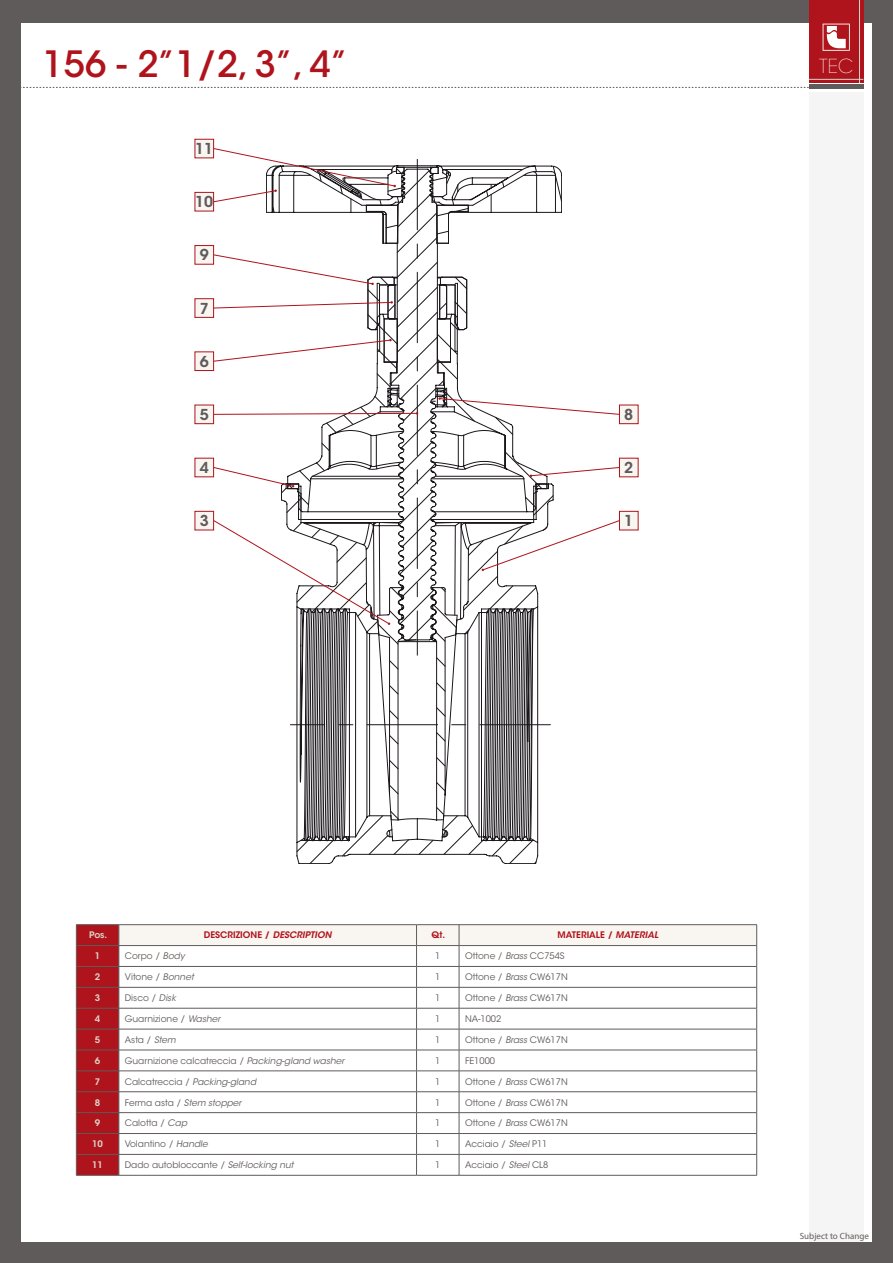
<style>
.page{position:relative;width:893px;height:1263px;background:#605b5b}
.page>*{position:absolute;margin:0;border:0;box-sizing:border-box;transform-origin:0 0}
.t1{font:500 36px "ITC Avant Garde Std";color:#af131b}
.t2{font:200 19.2px "ITC Avant Garde Std";color:#f9f5f1}
.t3{font:600 15px "ITC Avant Garde Std";color:#605b5b}
.t4{font:9px "ITC Avant Garde Std";color:#605b5b}
.t5{font:600 9px "ITC Avant Garde Std";color:#af131b}
.t6{font:italic 9px "ITC Avant Garde Std";color:#605b5b}
.t7{font:600 9px "ITC Avant Garde Std";color:#dbd4ca}
.t8{font:9px "Myriad Pro";color:#605b5b}
.s1{font-style:italic}
.s2{font-style:normal}
</style>
<div class="page">
<div style="left:21px;top:23px;width:851px;height:1219px;background:#fff"></div>
<div style="left:809px;top:0;width:54px;height:83px;background:#af131b"></div>
<svg style="left:823px;top:24px;width:27px;height:27px"></svg>
<hr style="left:809px;top:79px;width:54px;height:1px;background:#dbd4ca">
<hr style="left:859px;top:0;width:1px;height:83px;background:#dbd4ca">
<hr style="left:809px;top:84px;width:54px;height:4px;background:#605b5b">
<div style="left:809px;top:93px;width:54px;height:1149px;background:#f6f5f5"></div>
<svg style="left:21px;top:87px;width:788px;height:1px"></svg>
<hr style="left:76px;top:924px;width:43px;height:1px;background:#605b5b">
<hr style="left:119px;top:924px;width:298px;height:1px;background:#605b5b">
<hr style="left:417px;top:924px;width:42px;height:1px;background:#605b5b">
<hr style="left:459px;top:924px;width:298px;height:1px;background:#605b5b">
<svg style="left:76px;top:925px;width:681px;height:250px"></svg>
<hr style="left:76px;top:1175px;width:43px;height:1px;background:#605b5b">
<hr style="left:119px;top:1175px;width:298px;height:1px;background:#605b5b">
<hr style="left:417px;top:1175px;width:42px;height:1px;background:#605b5b">
<hr style="left:459px;top:1175px;width:298px;height:1px;background:#605b5b">
<div style="left:195px;top:246px;width:19px;height:18px;background:#f9f5f1"></div>
<div style="left:195px;top:245px;width:19px;height:19px;border:1px solid #af131b"></div>
<div style="left:195px;top:139px;width:19px;height:19px;background:#f9f5f1"></div>
<div style="left:195px;top:139px;width:19px;height:19px;border:1px solid #af131b"></div>
<div style="left:195px;top:299px;width:19px;height:18px;background:#f9f5f1"></div>
<div style="left:195px;top:298px;width:19px;height:20px;border:1px solid #af131b"></div>
<div style="left:195px;top:192px;width:19px;height:19px;background:#f9f5f1"></div>
<div style="left:195px;top:192px;width:19px;height:19px;border:1px solid #af131b"></div>
<div style="left:195px;top:352px;width:19px;height:18px;background:#f9f5f1"></div>
<div style="left:195px;top:352px;width:19px;height:19px;border:1px solid #af131b"></div>
<div style="left:195px;top:405px;width:19px;height:19px;background:#f9f5f1"></div>
<div style="left:195px;top:405px;width:19px;height:19px;border:1px solid #af131b"></div>
<div style="left:619px;top:405px;width:19px;height:19px;background:#f9f5f1"></div>
<div style="left:619px;top:405px;width:19px;height:19px;border:1px solid #af131b"></div>
<div style="left:195px;top:458px;width:19px;height:19px;background:#f9f5f1"></div>
<div style="left:619px;top:458px;width:19px;height:19px;background:#f9f5f1"></div>
<div style="left:195px;top:511px;width:19px;height:19px;background:#f9f5f1"></div>
<div style="left:195px;top:511px;width:19px;height:19px;border:1px solid #af131b"></div>
<svg style="left:213px;top:148px;width:407px;height:716px"></svg>
<div style="left:619px;top:511px;width:19px;height:19px;background:#f9f5f1"></div>
<div style="left:619px;top:511px;width:19px;height:19px;border:1px solid #af131b"></div>
<h1 class="t1" style="left:43px;top:41px;width:307px">156 - 2”1/2, 3”, 4”</h1>
<h2 class="t2" style="left:819px;top:55px;width:36px">TEC</h2>
<h3 class="t3" style="left:195px;top:139px;width:20px">11</h3>
<h3 class="t3" style="left:195px;top:192px;width:20px">10</h3>
<h3 class="t3" style="left:200px;top:245px;width:11px">9</h3>
<h3 class="t3" style="left:200px;top:299px;width:11px">7</h3>
<h3 class="t3" style="left:200px;top:352px;width:11px">6</h3>
<h3 class="t3" style="left:200px;top:405px;width:11px">5</h3>
<h3 class="t3" style="left:624px;top:405px;width:11px">8</h3>
<h3 class="t3" style="left:200px;top:458px;width:11px">4</h3>
<h3 class="t3" style="left:624px;top:458px;width:11px">2</h3>
<h3 class="t3" style="left:200px;top:511px;width:11px">3</h3>
<h3 class="t3" style="left:624px;top:511px;width:11px">1</h3>
<p class="t7" style="left:89px;top:929px;width:20px">Pos.</p>
<p class="t5" style="left:204px;top:929px;width:129px">DESCRIZIONE / <span class="s1">DESCRIPTION</span></p>
<p class="t5" style="left:432px;top:929px;width:15px">Qt.</p>
<p class="t5" style="left:558px;top:929px;width:102px">MATERIALE / <span class="s1">MATERIAL</span></p>
<p class="t7" style="left:95px;top:950px;width:7px">1</p>
<p class="t4" style="left:125px;top:951px;width:61px">Corpo / <span class="s1">Body</span></p>
<p class="t4" style="left:435px;top:951px;width:7px">1</p>
<p class="t4" style="left:465px;top:951px;width:101px">Ottone / <span class="s1">Brass</span> CC754S</p>
<p class="t7" style="left:95px;top:971px;width:7px">2</p>
<p class="t4" style="left:125px;top:971px;width:70px">Vitone / <span class="s1">Bonnet</span></p>
<p class="t4" style="left:435px;top:971px;width:7px">1</p>
<p class="t4" style="left:465px;top:971px;width:104px">Ottone / <span class="s1">Brass</span> CW617N</p>
<p class="t7" style="left:95px;top:992px;width:7px">3</p>
<p class="t4" style="left:125px;top:992px;width:53px">Disco / <span class="s1">Disk</span></p>
<p class="t4" style="left:435px;top:992px;width:7px">1</p>
<p class="t4" style="left:465px;top:992px;width:104px">Ottone / <span class="s1">Brass</span> CW617N</p>
<p class="t7" style="left:95px;top:1013px;width:7px">4</p>
<p class="t4" style="left:125px;top:1013px;width:97px">Guarnizione / <span class="s1">Washer</span></p>
<p class="t4" style="left:435px;top:1013px;width:7px">1</p>
<p class="t4" style="left:465px;top:1013px;width:38px">NA-1002</p>
<p class="t7" style="left:95px;top:1034px;width:7px">5</p>
<p class="t4" style="left:125px;top:1034px;width:52px">Asta / <span class="s1">Stem</span></p>
<p class="t4" style="left:435px;top:1034px;width:7px">1</p>
<p class="t4" style="left:465px;top:1034px;width:104px">Ottone / <span class="s1">Brass</span> CW617N</p>
<p class="t7" style="left:95px;top:1055px;width:7px">6</p>
<p class="t4" style="left:125px;top:1055px;width:221px">Guarnizione calcatreccia / <span class="s1">Packing-gland washer</span></p>
<p class="t4" style="left:435px;top:1055px;width:7px">1</p>
<p class="t4" style="left:465px;top:1055px;width:31px">FE1000</p>
<p class="t7" style="left:95px;top:1076px;width:7px">7</p>
<p class="t4" style="left:125px;top:1076px;width:133px">Calcatreccia / <span class="s1">Packing-gland</span></p>
<p class="t4" style="left:435px;top:1076px;width:7px">1</p>
<p class="t4" style="left:465px;top:1076px;width:104px">Ottone / <span class="s1">Brass</span> CW617N</p>
<p class="t7" style="left:95px;top:1096px;width:7px">8</p>
<p class="t6" style="left:125px;top:1097px;width:118px"><span class="s2">Ferma asta /</span> Stem stopper</p>
<p class="t4" style="left:435px;top:1097px;width:7px">1</p>
<p class="t4" style="left:465px;top:1097px;width:104px">Ottone / <span class="s1">Brass</span> CW617N</p>
<p class="t7" style="left:95px;top:1117px;width:7px">9</p>
<p class="t4" style="left:125px;top:1118px;width:64px">Calotta / <span class="s1">Cap</span></p>
<p class="t4" style="left:435px;top:1118px;width:7px">1</p>
<p class="t4" style="left:465px;top:1118px;width:104px">Ottone / <span class="s1">Brass</span> CW617N</p>
<p class="t7" style="left:92px;top:1138px;width:12px">10</p>
<p class="t4" style="left:125px;top:1138px;width:85px">Volantino / <span class="s1">Handle</span></p>
<p class="t4" style="left:435px;top:1138px;width:7px">1</p>
<p class="t4" style="left:465px;top:1138px;width:84px">Acciaio / <span class="s1">Steel</span> P11</p>
<p class="t7" style="left:92px;top:1159px;width:12px">11</p>
<p class="t4" style="left:125px;top:1159px;width:170px">Dado autobloccante / <span class="s1">Self-locking nut</span></p>
<p class="t4" style="left:435px;top:1159px;width:7px">1</p>
<p class="t4" style="left:465px;top:1159px;width:85px">Acciaio / <span class="s1">Steel</span> CL8</p>
<p class="t8" style="left:800px;top:1230px;width:71px">Subject to Change</p>
</div>
